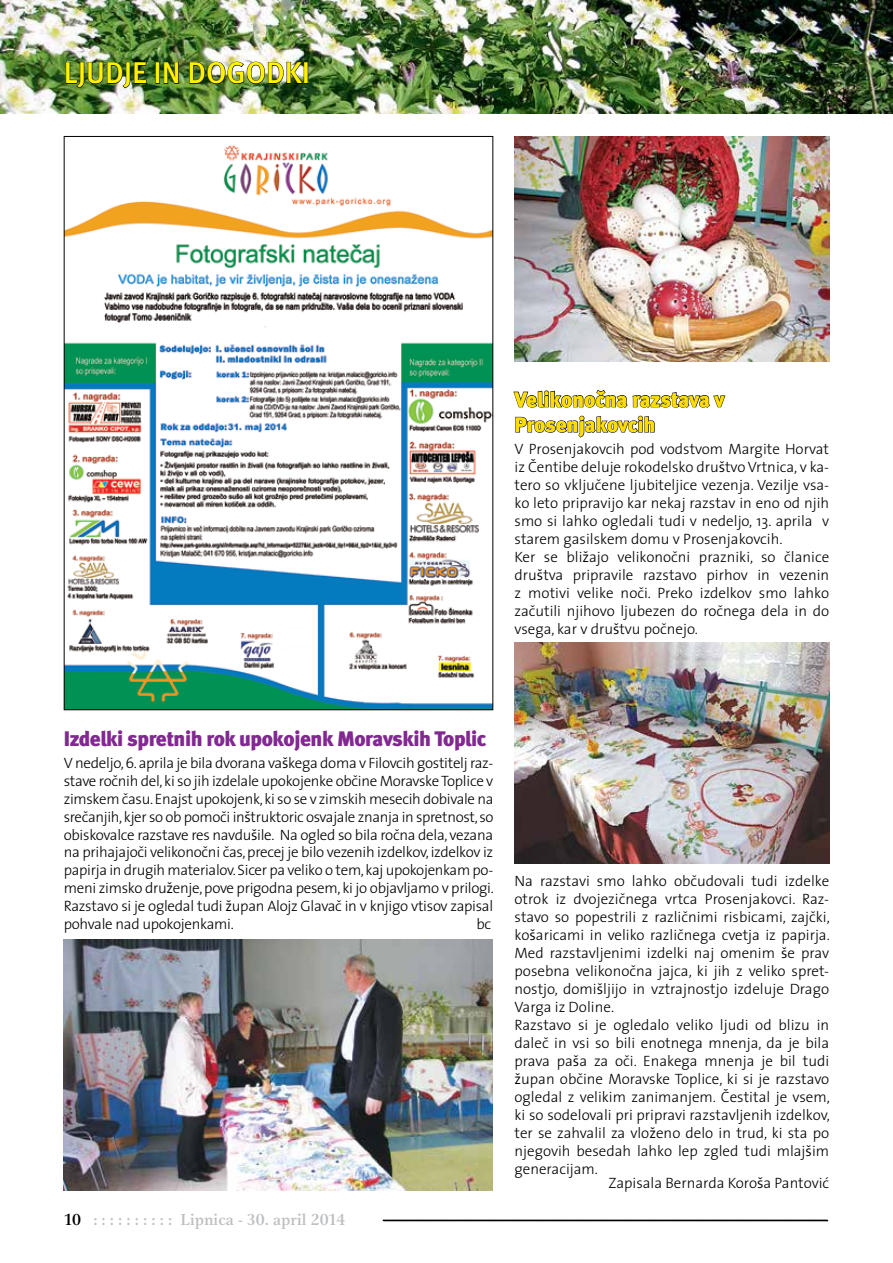
<style>
.page{position:relative;width:893px;height:1263px;background:#fff}
.page>*{position:absolute;margin:0;border:0;box-sizing:border-box;transform-origin:0 0}
.t1{font:30px "Meta Medium CE";color:#fff200}
.t2{font:21px "Meta Black CELF";letter-spacing:-.025em;color:#812990}
.t3{font:21px/25.2px "Meta Black CELF";letter-spacing:-.005em;color:#fd0}
.t4{font:500 16.5px "Gamma Itc TEE";color:#bcbec0}
.t5{font:300 15px/18px "The Sans OT";color:#000}
.s1{color:#000}
</style>
<div class="page">
<img style="left:0;top:0;width:893px;height:114px">
<img style="left:65px;top:62px;width:82px;height:27px">
<div style="left:156px;top:62px;width:4px;height:22px;border:1px solid #000"></div>
<svg style="left:164px;top:0;width:15px;height:84px"></svg>
<img style="left:189px;top:61px;width:114px;height:23px">
<div style="left:304px;top:62px;width:4px;height:22px;border:1px solid #000"></div>
<svg style="left:382px;top:1219px;width:446px;height:2px"></svg>
<img style="left:64px;top:940px;width:428px;height:251px">
<img style="left:66px;top:145px;width:425px;height:563px">
<svg style="left:513px;top:390px;width:213px;height:18px"></svg>
<svg style="left:515px;top:415px;width:140px;height:23px"></svg>
<img style="left:514px;top:642px;width:315px;height:221px">
<img style="left:514px;top:136px;width:315px;height:225px">
<h1 class="t1" style="left:64px;top:54px;width:248px">LJUDJE IN DOGODKI</h1>
<h2 class="t3" style="left:514px;top:387px;width:211px">Velikonočna razstava v<br>Prosenjakovcih</h2>
<p class="t5" style="left:514px;top:440px;width:316px">V Prosenjakovcih pod vodstvom Margite Horvat iz Čentibe deluje rokodelsko društvo Vrtnica, v ka&shy;tero so vključene ljubiteljice vezenja. Vezilje vsa&shy;ko leto pripravijo kar nekaj razstav in eno od njih smo si lahko ogledali tudi v nedeljo, 13. aprila v starem gasilskem domu v Prosenjakovcih.<br>Ker se bližajo velikonočni prazniki, so članice društva pripravile razstavo pirhov in vezenin z motivi velike noči. Preko izdelkov smo lahko začutili njihovo ljubezen do ročnega dela in do vsega, kar v društvu počnejo.</p>
<h2 class="t2" style="left:64px;top:726px;width:424px">Izdelki spretnih rok upokojenk Moravskih Toplic</h2>
<p class="t5" style="left:64px;top:754px;width:432px;text-align:justify">V nedeljo, 6. aprila je bila dvorana vaškega doma v Filovcih gostitelj raz&shy;stave ročnih del, ki so jih izdelale upokojenke občine Moravske Toplice v zimskem času. Enajst upokojenk, ki so se v zimskih mesecih dobivale na srečanjih, kjer so ob pomoči inštruktoric osvajale znanja in spretnost, so obiskovalce razstave res navdušile. Na ogled so bila ročna dela, vezana na prihajajoči velikonočni čas, precej je bilo vezenih izdelkov, izdelkov iz papirja in drugih materialov. Sicer pa veliko o tem, kaj upokojenkam po&shy;meni zimsko druženje, pove prigodna pesem, ki jo objavljamo v prilogi.<br>Razstavo si je ogledal tudi župan Alojz Glavač in v knjigo vtisov zapisal pohvale nad upokojenkami.</p>
<p class="t5" style="left:476px;top:914px;width:16px">bc</p>
<p class="t4" style="left:64px;top:1209px;width:283px"><span class="s1">10</span> : : : : : : : : : : Lipnica - 30. april 2014</p>
<p class="t5" style="left:514px;top:872px;width:317px">Na razstavi smo lahko občudovali tudi izdelke otrok iz dvojezičnega vrtca Prosenjakovci. Raz&shy;stavo so popestrili z različnimi risbicami, zajčki, košaricami in veliko različnega cvetja iz papirja.<br>Med razstavljenimi izdelki naj omenim še prav posebna velikonočna jajca, ki jih z veliko spret&shy;nostjo, domišljijo in vztrajnostjo izdeluje Drago Varga iz Doline.<br>Razstavo si je ogledalo veliko ljudi od blizu in daleč in vsi so bili enotnega mnenja, da je bila prava paša za oči. Enakega mnenja je bil tudi župan občine Moravske Toplice, ki si je razstavo ogledal z velikim zanimanjem. Čestital je vsem, ki so sodelovali pri pripravi razstavljenih izdelkov, ter se zahvalil za vloženo delo in trud, ki sta po njegovih besedah lahko lep zgled tudi mlajšim generacijam.</p>
<p class="t5" style="left:608px;top:1173px;width:222px">Zapisala Bernarda Koroša Pantović</p>
</div>
